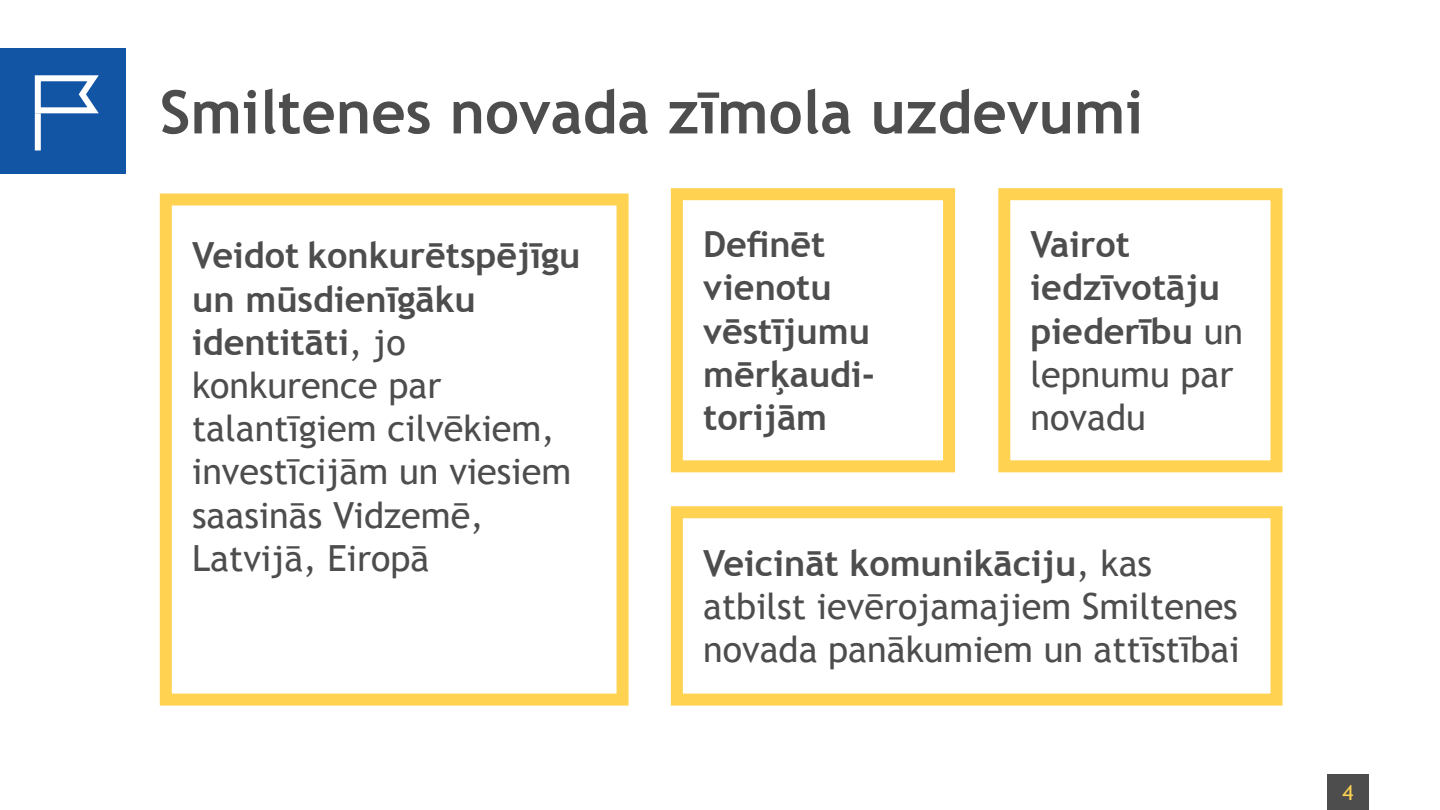
<style>
.page{position:relative;width:1440px;height:810px;background:#fff}
.page>*{position:absolute;margin:0;border:0;box-sizing:border-box;transform-origin:0 0}
.t1{font:700 60px "Trebuchet MS";color:#4d4d4d}
.t2{font:36px/43.2px "Trebuchet MS";color:#4d4d4d}
.t3{font:700 36px/43.2px "Trebuchet MS";color:#4d4d4d}
.t4{font:21px "Trebuchet MS";color:#ffd351}
.s1{font-weight:700}
.s2{font-weight:400}
</style>
<div class="page">
<div style="left:0;top:49px;width:125px;height:125px;background:#1255a4"></div>
<svg style="left:34px;top:75px;width:65px;height:44px"></svg>
<div style="left:35px;top:113px;width:6px;height:37px;background:#fff"></div>
<svg style="left:159px;top:193px;width:470px;height:513px"></svg>
<svg style="left:670px;top:188px;width:286px;height:285px"></svg>
<svg style="left:670px;top:506px;width:613px;height:200px"></svg>
<svg style="left:998px;top:188px;width:285px;height:285px"></svg>
<div style="left:1328px;top:775px;width:41px;height:35px;background:#4d4d4d"></div>
<h1 class="t1" style="left:160px;top:75px;width:985px">Smiltenes novada zīmola uzdevumi</h1>
<p class="t2" style="left:192px;top:235px;width:390px"><span class="s1">Veidot konkurētspējīgu un mūsdienīgāku identitāti</span>, jo konkurence par talantīgiem cilvēkiem, investīcijām un viesiem saasinās Vidzemē,<br>Latvijā, Eiropā</p>
<p class="t3" style="left:703px;top:223px;width:174px">Definēt vienotu vēstījumu mērķaudi&shy;torijām</p>
<p class="t3" style="left:1031px;top:223px;width:214px">Vairot iedzīvotāju piederību <span class="s2">un lepnumu par novadu</span></p>
<p class="t2" style="left:703px;top:542px;width:538px"><span class="s1">Veicināt komunikāciju</span>, kas atbilst ievērojamajiem Smiltenes novada panākumiem un attīstībai</p>
<p class="t4" style="left:1343px;top:780px;width:13px">4</p>
</div>
